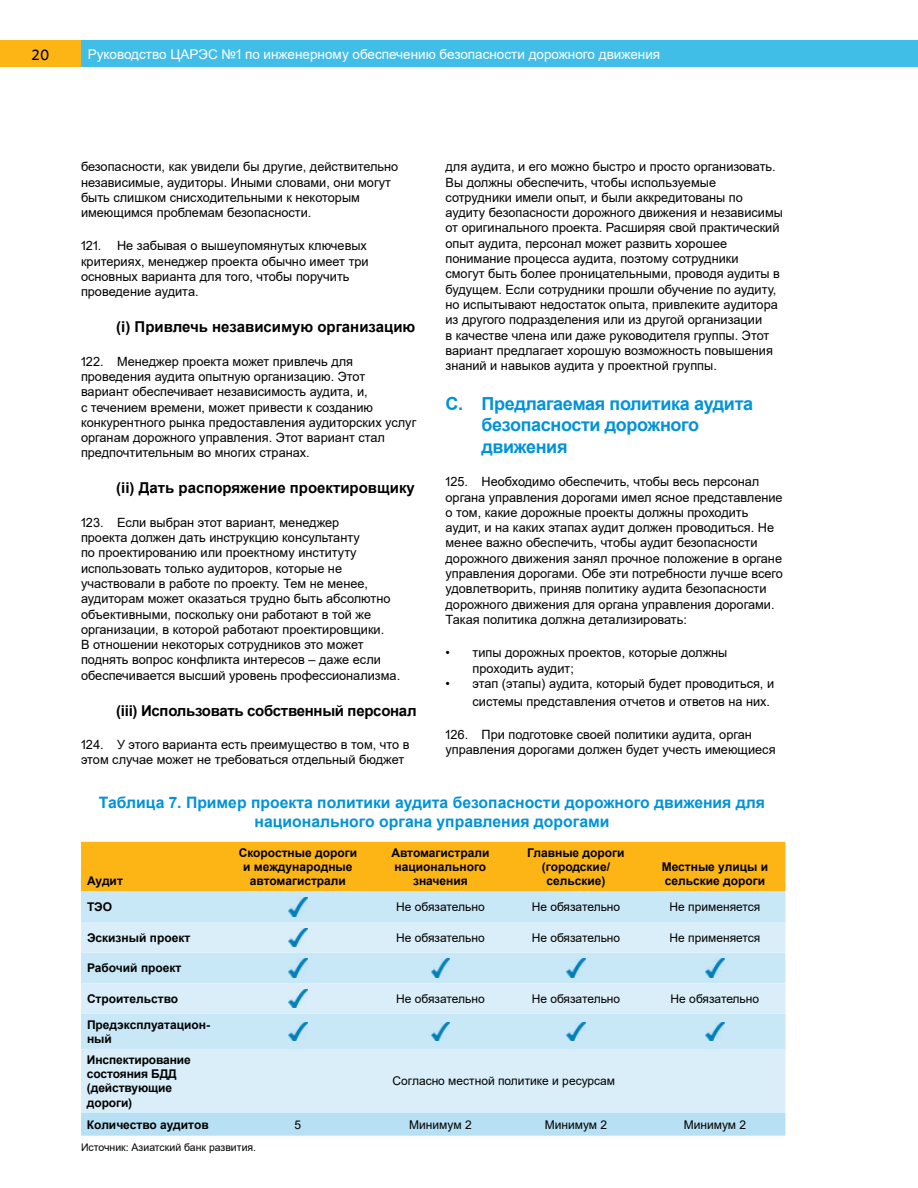
<style>
.page{position:relative;width:918px;height:1188px;background:#fff}
.page>*{position:absolute;margin:0;border:0;box-sizing:border-box;transform-origin:0 0}
.t1{font:700 18px/21.6px "Arial";letter-spacing:-.02em;color:#0093d8}
.t2{font:700 15.75px/18.9px "Arial";color:#0093d8;text-align:center}
.t3{font:700 15px "Arial";color:#000}
.t4{font:700 15px "Arial";letter-spacing:-.02em;color:#000}
.t5{font:15px "Ideal Sans";color:#000}
.t6{font:13.5px "Arial";color:#fff}
.t7{font:12.75px/15.3px "Arial";color:#000}
.t8{font:700 12px/14.4px "Arial";color:#000;text-align:center}
.t9{font:12px "Arial";color:#000}
.t10{font:10.5px "Arial";color:#000}
</style>
<div class="page">
<div style="left:0;top:40px;width:81px;height:28px;background:#fcb515"></div>
<div style="left:81px;top:40px;width:837px;height:28px;background:#41bee8"></div>
<div style="left:81px;top:842px;width:704px;height:49px;background:#fcb515"></div>
<div style="left:81px;top:891px;width:704px;height:31px;background:#c8e7f7"></div>
<svg style="left:81px;top:922px;width:704px;height:191px;background:#d3ebf8"></svg>
<div style="left:81px;top:1113px;width:704px;height:23px;background:#b7e0f5"></div>
<img style="left:288px;top:897px;width:19px;height:19px">
<img style="left:288px;top:928px;width:19px;height:19px">
<img style="left:288px;top:959px;width:19px;height:18px">
<img style="left:431px;top:959px;width:19px;height:18px">
<img style="left:566px;top:959px;width:19px;height:18px">
<img style="left:705px;top:959px;width:19px;height:18px">
<img style="left:288px;top:989px;width:19px;height:19px">
<img style="left:288px;top:1022px;width:19px;height:19px">
<img style="left:431px;top:1022px;width:19px;height:19px">
<img style="left:566px;top:1022px;width:19px;height:19px">
<img style="left:705px;top:1022px;width:19px;height:19px">
<p class="t5" style="left:32px;top:43px;width:19px">20</p>
<p class="t6" style="left:88px;top:45px;width:574px">Руководство ЦАРЭС №1 по инженерному обеспечению безопасности дорожного движения</p>
<p class="t7" style="left:445px;top:159px;width:339px">для аудита, и его можно быстро и просто организовать.<br>Вы должны обеспечить, чтобы используемые сотрудники имели опыт, и были аккредитованы по аудиту безопасности дорожного движения и независимы от оригинального проекта. Расширяя свой практический опыт аудита, персонал может развить хорошее понимание процесса аудита, поэтому сотрудники<br>смогут быть более проницательными, проводя аудиты в будущем. Если сотрудники прошли обучение по аудиту, но испытывают недостаток опыта, привлеките аудитора из другого подразделения или из другой организации<br>в качестве члена или даже руководителя группы. Этот вариант предлагает хорошую возможность повышения знаний и навыков аудита у проектной группы.</p>
<h1 class="t1" style="left:482px;top:393px;width:273px;text-indent:-36px">C. Предлагаемая политика аудита безопасности дорожного движения</h1>
<p class="t7" style="left:446px;top:474px;width:339px">125. Необходимо обеспечить, чтобы весь персонал органа управления дорогами имел ясное представление о том, какие дорожные проекты должны проходить аудит, и на каких этапах аудит должен проводиться. Не менее важно обеспечить, чтобы аудит безопасности дорожного движения занял прочное положение в органе управления дорогами. Обе эти потребности лучше всего удовлетворить, приняв политику аудита безопасности дорожного движения для органа управления дорогами.<br>Такая политика должна детализировать:</p>
<p class="t7" style="left:473px;top:645px;width:256px;text-indent:-27px">• типы дорожных проектов, которые должны проходить аудит;</p>
<p class="t7" style="left:473px;top:674px;width:303px;line-height:18px;text-indent:-27px">• этап (этапы) аудита, который будет проводиться, и системы представления отчетов и ответов на них.</p>
<p class="t7" style="left:446px;top:727px;width:332px">126. При подготовке своей политики аудита, орган управления дорогами должен будет учесть имеющиеся</p>
<p class="t2" style="left:99px;top:793px;width:668px">Таблица 7. Пример проекта политики аудита безопасности дорожного движения для национального органа управления дорогами</p>
<p class="t7" style="left:81px;top:159px;width:319px">безопасности, как увидели бы другие, действительно независимые, аудиторы. Иными словами, они могут быть слишком снисходительными к некоторым имеющимся проблемам безопасности.</p>
<p class="t7" style="left:81px;top:238px;width:289px">121. Не забывая о вышеупомянутых ключевых критериях, менеджер проекта обычно имеет три основных варианта для того, чтобы поручить проведение аудита.</p>
<p class="t3" style="left:116px;top:317px;width:301px">(i) Привлечь независимую организацию</p>
<p class="t7" style="left:81px;top:353px;width:337px">122. Менеджер проекта может привлечь для проведения аудита опытную организацию. Этот вариант обеспечивает независимость аудита, и,<br>с течением времени, может привести к созданию конкурентного рынка предоставления аудиторских услуг органам дорожного управления. Этот вариант стал предпочтительным во многих странах.</p>
<p class="t3" style="left:116px;top:478px;width:300px">(ii) Дать распоряжение проектировщику</p>
<p class="t7" style="left:81px;top:515px;width:321px">123. Если выбран этот вариант, менеджер<br>проекта должен дать инструкцию консультанту<br>по проектированию или проектному институту использовать только аудиторов, которые не участвовали в работе по проекту. Тем не менее, аудиторам может оказаться трудно быть абсолютно объективными, поскольку они работают в той же организации, в которой работают проектировщики.<br>В отношении некоторых сотрудников это может поднять вопрос конфликта интересов – даже если обеспечивается высший уровень профессионализма.</p>
<p class="t4" style="left:116px;top:700px;width:302px">(iii) Использовать собственный персонал</p>
<p class="t7" style="left:81px;top:737px;width:330px">124. У этого варианта есть преимущество в том, что в этом случае может не требоваться отдельный бюджет</p>
<p class="t8" style="left:87px;top:874px;width:37px">Аудит</p>
<p class="t8" style="left:239px;top:845px;width:120px">Скоростные дороги и международные автомагистрали</p>
<p class="t8" style="left:391px;top:845px;width:100px">Автомагистрали национального значения</p>
<p class="t8" style="left:527px;top:845px;width:99px">Главные дороги (городские/ сельские)</p>
<p class="t8" style="left:662px;top:860px;width:108px;text-align:left">Местные улицы и сельские дороги</p>
<p class="t8" style="left:87px;top:900px;width:27px">ТЭО</p>
<p class="t9" style="left:396px;top:899px;width:90px">Не обязательно</p>
<p class="t9" style="left:532px;top:899px;width:90px">Не обязательно</p>
<p class="t9" style="left:670px;top:899px;width:92px">Не применяется</p>
<p class="t8" style="left:87px;top:930px;width:105px">Эскизный проект</p>
<p class="t9" style="left:396px;top:929px;width:90px">Не обязательно</p>
<p class="t9" style="left:532px;top:929px;width:90px">Не обязательно</p>
<p class="t9" style="left:670px;top:929px;width:92px">Не применяется</p>
<p class="t8" style="left:87px;top:961px;width:96px">Рабочий проект</p>
<p class="t8" style="left:87px;top:992px;width:93px">Строительство</p>
<p class="t9" style="left:396px;top:990px;width:90px">Не обязательно</p>
<p class="t9" style="left:532px;top:990px;width:90px">Не обязательно</p>
<p class="t9" style="left:671px;top:990px;width:90px">Не обязательно</p>
<p class="t8" style="left:87px;top:1017px;width:125px;text-align:left">Предэксплуатацион&shy;ный</p>
<p class="t8" style="left:87px;top:1052px;width:105px;text-align:left">Инспектирование состояния БДД (действующие дороги)</p>
<p class="t9" style="left:393px;top:1073px;width:224px">Согласно местной политике и ресурсам</p>
<p class="t8" style="left:87px;top:1117px;width:123px">Количество аудитов</p>
<p class="t9" style="left:295px;top:1116px;width:8px">5</p>
<p class="t9" style="left:409px;top:1116px;width:64px">Минимум 2</p>
<p class="t9" style="left:545px;top:1116px;width:64px">Минимум 2</p>
<p class="t9" style="left:684px;top:1116px;width:64px">Минимум 2</p>
<p class="t10" style="left:81px;top:1140px;width:177px">Источник: Азиатский банк развития.</p>
</div>
